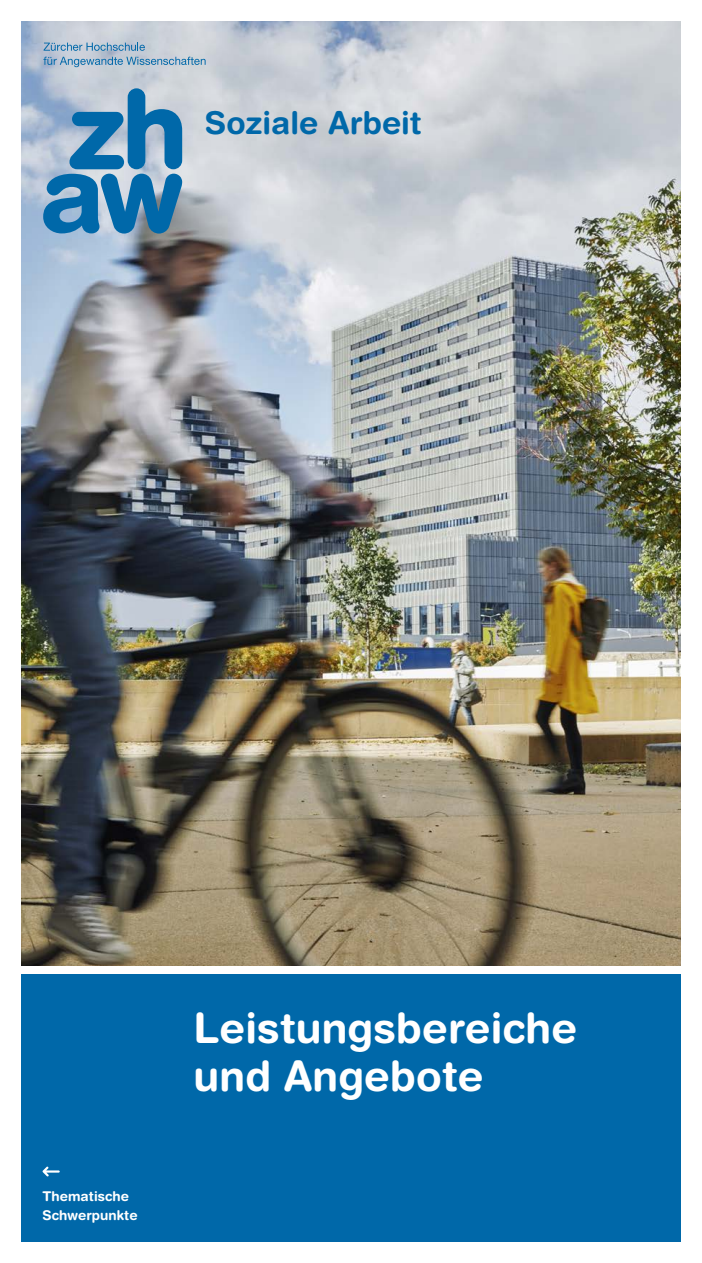
<style>
.page{position:relative;width:702px;height:1263px;background:#fff}
.page>*{position:absolute;margin:0;border:0;box-sizing:border-box;transform-origin:0 0}
.t1{font:700 42px/48px "Helvetica Rounded LT Std";letter-spacing:.005em;color:#fff}
.t2{font:700 31.5px "Helvetica Rounded LT Std";color:#0068a9}
.t3{font:700 13.5px/19.8px "Helvetica Rounded LT Std";letter-spacing:.005em;color:#fff}
</style>
<div class="page">
<div style="left:21px;top:974px;width:659px;height:268px;background:#0068a9"></div>
<svg style="left:42px;top:1166px;width:18px;height:10px"></svg>
<img style="left:21px;top:21px;width:659px;height:944px">
<svg style="left:43px;top:88px;width:139px;height:146px;background:#5e96be"></svg>
<svg style="left:44px;top:43px;width:101px;height:8px"></svg>
<svg style="left:43px;top:57px;width:162px;height:10px;background:#94b3cb"></svg>
<p class="t2" style="left:205px;top:103px;width:218px">Soziale Arbeit</p>
<p class="t3" style="left:43px;top:1185px;width:96px">Thematische<br>Schwerpunkte</p>
<p class="t1" style="left:193px;top:1003px;width:385px">Leistungsbereiche und Angebote</p>
</div>
